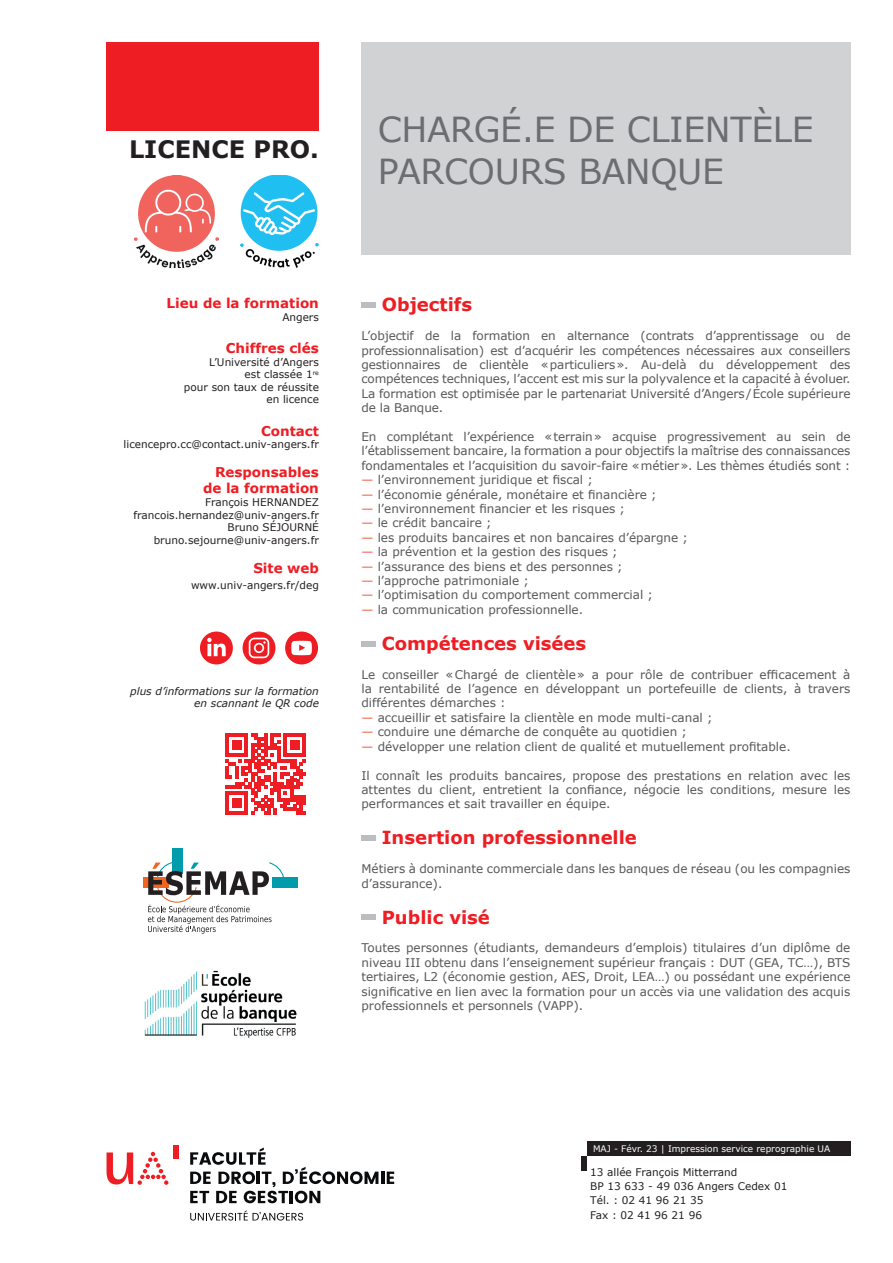
<style>
.page{position:relative;width:893px;height:1263px;background:#fff}
.page>*{position:absolute;margin:0;border:0;box-sizing:border-box;transform-origin:0 0}
.t1{font:34.5px/41.4px "Verdana";letter-spacing:-.01em;color:#6c6d70}
.t2{font:700 24px "Verdana";color:#231f20}
.t3{font:700 18px "Verdana";color:#ee1d23}
.t4{font:700 13.5px/16.2px "Verdana";color:#ee1d23;text-align:right}
.t5{font:12px/14.4px "Verdana";color:#57585a;text-align:justify}
.t6{font:10.5px/12.6px "Verdana";color:#231f20;text-align:right}
.t7{font:italic 10.5px/12.6px "Verdana";color:#231f20;text-align:right}
.t8{font:9px "Verdana";color:#fff}
.s1{color:#f0593e}
</style>
<div class="page">
<div style="left:361px;top:43px;width:489px;height:212px;background:#d1d2d4"></div>
<div style="left:106px;top:43px;width:213px;height:88px;background:#ee1d23"></div>
<div style="left:361px;top:302px;width:15px;height:6px;background:#bcbdc0"></div>
<div style="left:361px;top:641px;width:15px;height:5px;background:#bcbdc0"></div>
<div style="left:361px;top:835px;width:15px;height:6px;background:#bcbdc0"></div>
<div style="left:361px;top:914px;width:15px;height:6px;background:#bcbdc0"></div>
<div style="left:581px;top:1156px;width:6px;height:14px;background:#231f20"></div>
<div style="left:587px;top:1142px;width:263px;height:14px;background:#231f20"></div>
<svg style="left:190px;top:1147px;width:204px;height:56px"></svg>
<div style="left:174px;top:1145px;width:5px;height:14px;background:#ee1d23"></div>
<svg style="left:190px;top:1210px;width:113px;height:10px"></svg>
<svg style="left:107px;top:1152px;width:61px;height:33px"></svg>
<div style="left:143px;top:877px;width:26px;height:10px;background:#f36421"></div>
<div style="left:272px;top:877px;width:26px;height:10px;background:#009cac"></div>
<div style="left:172px;top:848px;width:10px;height:26px;background:#009cac"></div>
<svg style="left:148px;top:862px;width:136px;height:72px"></svg>
<img style="left:144px;top:970px;width:153px;height:68px">
<img style="left:135px;top:175px;width:83px;height:93px">
<img style="left:241px;top:175px;width:77px;height:92px">
<svg style="left:225px;top:734px;width:81px;height:80px"></svg>
<div style="left:285px;top:631px;width:33px;height:33px;background:#ee1d23;border-radius:50%"></div>
<svg style="left:291px;top:641px;width:21px;height:14px"></svg>
<div style="left:200px;top:631px;width:33px;height:33px;background:#ee1d23;border-radius:50%"></div>
<svg style="left:207px;top:638px;width:19px;height:18px"></svg>
<svg style="left:243px;top:631px;width:32px;height:33px"></svg>
<svg style="left:249px;top:638px;width:20px;height:20px"></svg>
<h2 class="t2" style="left:129px;top:133px;width:191px">LICENCE PRO.</h2>
<h1 class="t1" style="left:378px;top:110px;width:437px">CHARGÉ.E DE CLIENTÈLE<br>PARCOURS BANQUE</h1>
<p class="t4" style="left:167px;top:295px;width:154px">Lieu de la formation</p>
<p class="t6" style="left:282px;top:311px;width:38px">Angers</p>
<p class="t4" style="left:226px;top:340px;width:95px">Chiffres clés</p>
<p class="t6" style="left:184px;top:356px;width:137px">L’Université d’Angers<br>est classée 1<sup>re<br></sup>pour son taux de réussite en licence</p>
<p class="t4" style="left:261px;top:423px;width:59px">Contact</p>
<p class="t6" style="left:124px;top:438px;width:197px">licencepro.cc@contact.univ-angers.fr</p>
<p class="t4" style="left:203px;top:464px;width:117px">Responsables de la formation</p>
<p class="t6" style="left:134px;top:496px;width:187px">François HERNANDEZ francois.hernandez@univ-angers.fr<br>Bruno SÉJOURNÉ bruno.sejourne@univ-angers.fr</p>
<p class="t4" style="left:253px;top:560px;width:67px">Site web</p>
<p class="t6" style="left:191px;top:579px;width:129px">www.univ-angers.fr/deg</p>
<p class="t7" style="left:130px;top:685px;width:190px">plus d’informations sur la formation en scannant le QR code</p>
<h3 class="t3" style="left:382px;top:293px;width:92px">Objectifs</h3>
<p class="t5" style="left:361px;top:329px;width:491px">L’objectif de la formation en alternance (contrats d’apprentissage ou de professionnalisation) est d’acquérir les compétences nécessaires aux conseillers gestionnaires de clientèle « particuliers ». Au-delà du développement des compétences techniques, l’accent est mis sur la polyvalence et la capacité à évoluer.<br>La formation est optimisée par le partenariat Université d’Angers / École supérieure de la Banque.</p>
<p class="t5" style="left:361px;top:430px;width:491px">En complétant l’expérience « terrain » acquise progressivement au sein de l’établissement bancaire, la formation a pour objectifs la maîtrise des connaissances fondamentales et l’acquisition du savoir-faire « métier ». Les thèmes étudiés sont :</p>
<p class="t5" style="left:361px;top:473px;width:233px"><span class="s1">—</span> l’environnement juridique et fiscal ;</p>
<p class="t5" style="left:361px;top:487px;width:297px"><span class="s1">—</span> l’économie générale, monétaire et financière ;</p>
<p class="t5" style="left:361px;top:502px;width:265px"><span class="s1">—</span> l’environnement financier et les risques ;</p>
<p class="t5" style="left:361px;top:516px;width:132px"><span class="s1">—</span> le crédit bancaire ;</p>
<p class="t5" style="left:361px;top:530px;width:328px"><span class="s1">—</span> les produits bancaires et non bancaires d’épargne ;</p>
<p class="t5" style="left:361px;top:545px;width:258px"><span class="s1">—</span> la prévention et la gestion des risques ;</p>
<p class="t5" style="left:361px;top:559px;width:263px"><span class="s1">—</span> l’assurance des biens et des personnes ;</p>
<p class="t5" style="left:361px;top:574px;width:169px"><span class="s1">—</span> l’approche patrimoniale ;</p>
<p class="t5" style="left:361px;top:588px;width:293px"><span class="s1">—</span> l’optimisation du comportement commercial ;</p>
<p class="t5" style="left:361px;top:602px;width:223px"><span class="s1">—</span> la communication professionnelle.</p>
<h3 class="t3" style="left:382px;top:632px;width:206px">Compétences visées</h3>
<p class="t5" style="left:361px;top:667px;width:490px">Le conseiller « Chargé de clientèle » a pour rôle de contribuer efficacement à la rentabilité de l’agence en développant un portefeuille de clients, à travers différentes démarches :</p>
<p class="t5" style="left:361px;top:710px;width:353px"><span class="s1">—</span> accueillir et satisfaire la clientèle en mode multi-canal ;</p>
<p class="t5" style="left:361px;top:725px;width:327px"><span class="s1">—</span> conduire une démarche de conquête au quotidien ;</p>
<p class="t5" style="left:361px;top:739px;width:431px"><span class="s1">—</span> développer une relation client de qualité et mutuellement profitable.</p>
<p class="t5" style="left:361px;top:768px;width:490px">Il connaît les produits bancaires, propose des prestations en relation avec les attentes du client, entretient la confiance, négocie les conditions, mesure les performances et sait travailler en équipe.</p>
<h3 class="t3" style="left:382px;top:826px;width:257px">Insertion professionnelle</h3>
<p class="t5" style="left:361px;top:862px;width:490px">Métiers à dominante commerciale dans les banques de réseau (ou les compagnies d’assurance).</p>
<h3 class="t3" style="left:382px;top:905px;width:110px">Public visé</h3>
<p class="t5" style="left:361px;top:941px;width:491px">Toutes personnes (étudiants, demandeurs d’emplois) titulaires d’un diplôme de niveau III obtenu dans l’enseignement supérieur français : DUT (GEA, TC…), BTS tertiaires, L2 (économie gestion, AES, Droit, LEA…) ou possédant une expérience significative en lien avec la formation pour un accès via une validation des acquis professionnels et personnels (VAPP).</p>
<p class="t8" style="left:593px;top:1143px;width:239px">MAJ - Févr. 23 | Impression service reprographie UA</p>
<p class="t6" style="left:590px;top:1165px;width:199px;line-height:14.2px;text-align:left">13 allée François Mitterrand<br>BP 13 633 - 49 036 Angers Cedex 01<br>Tél. : 02 41 96 21 35<br>Fax : 02 41 96 21 96</p>
</div>
